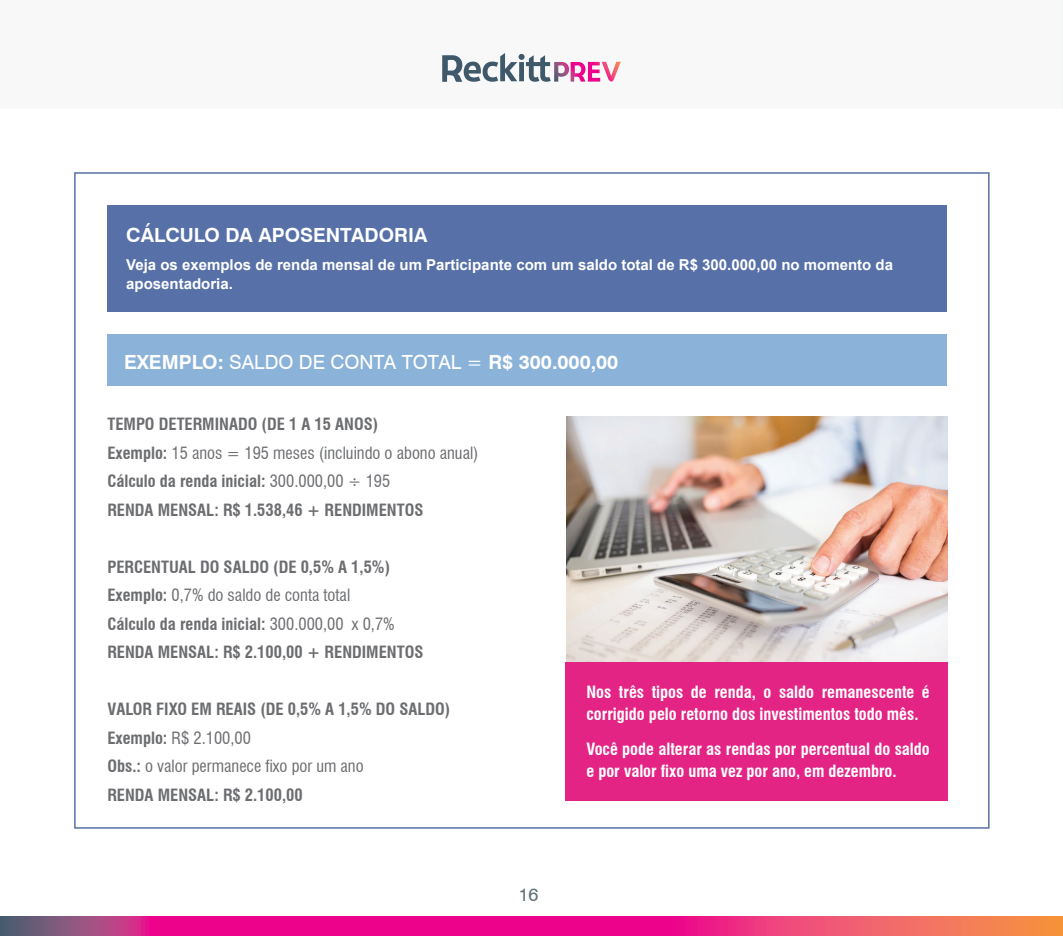
<style>
.page{position:relative;width:1063px;height:936px;background:#fff}
.page>*{position:absolute;margin:0;border:0;box-sizing:border-box;transform-origin:0 0}
.t1{font:700 19.5px "Swiss 721 BT";color:#fff}
.t2{font:18px "Swiss 721 BT";color:#5f7179}
.t3{font:700 condensed 16.5px/28.5px "Swiss 721 BT";color:#6c6d70}
.t4{font:700 condensed 16.5px/22.2px "Swiss 721 BT";color:#fff}
.t5{font:700 15px/19.5px "Arial";color:#fff}
.s1{font-weight:400}
</style>
<div class="page">
<svg style="left:0;top:916px;width:1063px;height:19px;background:#e12d7e"></svg>
<hr style="left:1062px;top:0;width:1px;height:108px;background:#f4f5f5">
<svg style="left:442px;top:53px;width:179px;height:29px"></svg>
<img style="left:566px;top:416px;width:381px;height:246px">
<div style="left:107px;top:334px;width:840px;height:52px;background:#8bb2d8"></div>
<div style="left:107px;top:205px;width:840px;height:107px;background:#5770a7"></div>
<div style="left:565px;top:662px;width:382px;height:138px;background:#e32485"></div>
<p class="t1" style="left:126px;top:221px;width:303px">CÁLCULO DA APOSENTADORIA</p>
<p class="t5" style="left:126px;top:255px;width:768px">Veja os exemplos de renda mensal de um Participante com um saldo total de R$ 300.000,00 no momento da aposentadoria.</p>
<p class="t1" style="left:124px;top:348px;width:496px">EXEMPLO: <span class="s1">SALDO DE CONTA TOTAL =</span> R$ 300.000,00</p>
<p class="t3" style="left:107px;top:410px;width:373px">TEMPO DETERMINADO (DE 1 A 15 ANOS)<br>Exemplo: <span class="s1">15 anos = 195 meses (incluindo o abono anual)<br></span>Cálculo da renda inicial: <span class="s1">300.000,00 ÷ 195<br></span>RENDA MENSAL: R$ 1.538,46 + RENDIMENTOS</p>
<p class="t3" style="left:107px;top:552px;width:318px">PERCENTUAL DO SALDO (DE 0,5% A 1,5%)<br>Exemplo: <span class="s1">0,7% do saldo de conta total<br></span>Cálculo da renda inicial: <span class="s1">300.000,00 x 0,7% </span>RENDA MENSAL: R$ 2.100,00 + RENDIMENTOS</p>
<p class="t3" style="left:107px;top:695px;width:344px">VALOR FIXO EM REAIS (DE 0,5% A 1,5% DO SALDO)<br>Exemplo: <span class="s1">R$ 2.100,00<br></span>Obs.: <span class="s1">o valor permanece fixo por um ano<br></span>RENDA MENSAL: R$ 2.100,00</p>
<p class="t2" style="left:519px;top:882px;width:21px">16</p>
<p class="t4" style="left:586px;top:680px;width:345px">Nos três tipos de renda, o saldo remanescente é corrigido pelo retorno dos investimentos todo mês.</p>
<p class="t4" style="left:586px;top:737px;width:345px">Você pode alterar as rendas por percentual do saldo e por valor fixo uma vez por ano, em dezembro.</p>
</div>
